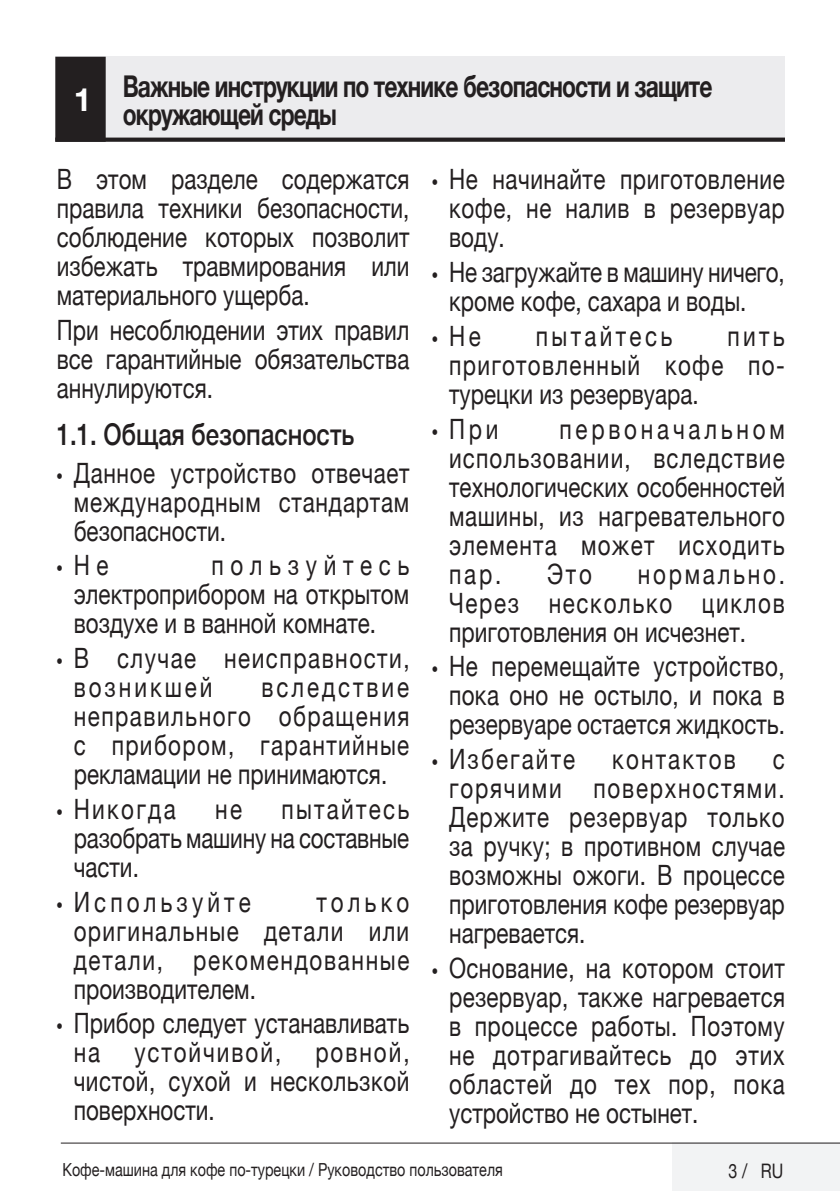
<style>
.page{position:relative;width:840px;height:1191px;background:#fff}
.page>*{position:absolute;margin:0;border:0;box-sizing:border-box;transform-origin:0 0}
.Unite_Baslik_Guvenli{font:700 30px/28px "Helvetica Neue";letter-spacing:-.04em;color:#231f20;scale:.76 1}
.Alt_Baslik_Guvenlık{font:500 30px "Helvetica Neue";color:#231f20;scale:.8 1}
.Guvenlik_Giris_Parag{font:28px/29px "Helvetica Neue";letter-spacing:.015em;color:#231f20;text-align:justify;scale:.8 1}
.Guvenlik_Giris_Parag-2{font:28px/29px "Helvetica Neue";letter-spacing:-.01em;color:#231f20;scale:.8 1}
.Guvenlik_Giris_Parag-3{font:28px/29px "Helvetica Neue";letter-spacing:.065em;color:#231f20;scale:.8 1}
.Guvenlik_Giris_Parag-4{font:28px "Helvetica Neue";letter-spacing:.095em;color:#231f20;scale:.8 1}
.Guvenlik_Giris_Parag-5{font:28px "Helvetica Neue";letter-spacing:.185em;color:#231f20;scale:.8 1}
.Guvenlik_Giris_Parag-6{font:28px "Helvetica Neue";letter-spacing:.15em;color:#231f20;scale:.8 1}
.Guvenlik_Giris_Parag-7{font:28px "Helvetica Neue";letter-spacing:.1em;color:#231f20;scale:.8 1}
.t1{font:20px "Helvetica Neue";color:#231f20;scale:.8 1}
.t2{font:18px "Helvetica Neue";color:#231f20;scale:.8 1}
.s1{font-size:32px;color:#fff}
.s2{font-family:"Arial";font-weight:700;font-size:20px}
</style>
<div class="page">
<div style="left:672px;top:1142px;width:167px;height:49px;background:#f2f3f4"></div>
<hr style="left:61px;top:1142px;width:778px;height:1px;background:#231f20">
<div style="left:55px;top:57px;width:729px;height:83px;background:#ececee"></div>
<hr style="left:55px;top:138px;width:729px;height:3px;background:#231f20">
<div style="left:56px;top:58px;width:49px;height:83px;background:#231f20"></div>
<div style="left:55px;top:57px;width:51px;height:85px;border:2px solid #231f20"></div>
<p class="Unite_Baslik_Guvenli" style="left:123px;top:73px;width:777px;text-indent:-49px"><span class="s1">1</span> Важные инструкции по технике безопасности и защите окружающей среды</p>
<p class="Guvenlik_Giris_Parag" style="left:57px;top:167px;width:442px">В этом разделе содержатся правила техники безопасности, соблюдение которых позволит избежать травмирования или материального ущерба.</p>
<p class="Guvenlik_Giris_Parag" style="left:57px;top:317px;width:442px">При несоблюдении этих правил все гарантийные обязательства аннулируются.</p>
<p class="Alt_Baslik_Guvenlık" style="left:57px;top:410px;width:373px">1.1. Общая безопасность</p>
<p class="Guvenlik_Giris_Parag" style="left:74px;top:460px;width:421px;text-indent:-17px"><span class="s2">•</span> Данное устройство отвечает международным стандартам безопасности.</p>
<p class="Guvenlik_Giris_Parag" style="left:57px;top:552px;width:66px"><span class="s2">•</span> Не</p>
<p class="Guvenlik_Giris_Parag" style="left:74px;top:552px;width:421px;text-indent:137px">пользуйтесь электроприбором на открытом воздухе и в ванной комнате.</p>
<p class="Guvenlik_Giris_Parag-3" style="left:74px;top:645px;width:421px;text-indent:-17px"><span class="s2">•</span> В случае неисправности, возникшей</p>
<p class="Guvenlik_Giris_Parag" style="left:74px;top:674px;width:421px;text-indent:188px">вследствие неправильного обращения с прибором, гарантийные рекламации не принимаются.</p>
<p class="Guvenlik_Giris_Parag-7" style="left:57px;top:788px;width:150px"><span class="s2">•</span> Никогда</p>
<p class="Guvenlik_Giris_Parag" style="left:215px;top:796px;width:35px">не</p>
<p class="Guvenlik_Giris_Parag" style="left:74px;top:796px;width:421px;text-indent:207px">пытайтесь разобрать машину на составные части.</p>
<p class="Guvenlik_Giris_Parag-5" style="left:57px;top:881px;width:244px"><span class="s2">•</span> Используйте</p>
<p class="Guvenlik_Giris_Parag" style="left:74px;top:888px;width:421px;text-indent:242px">только оригинальные детали или детали, рекомендованные производителем.</p>
<p class="Guvenlik_Giris_Parag" style="left:74px;top:1010px;width:421px;text-indent:-17px"><span class="s2">•</span> Прибор следует устанавливать на устойчивой, ровной, чистой, сухой и нескользкой поверхности.</p>
<p class="Guvenlik_Giris_Parag" style="left:449px;top:167px;width:421px;text-indent:-17px"><span class="s2">•</span> Не начинайте приготовление кофе, не налив в резервуар воду.</p>
<p class="Guvenlik_Giris_Parag-2" style="left:449px;top:259px;width:421px;text-indent:-17px"><span class="s2">•</span> Не загружайте в машину ничего, кроме кофе, сахара и воды.</p>
<p class="Guvenlik_Giris_Parag" style="left:432px;top:323px;width:62px"><span class="s2">•</span> Не</p>
<p class="Guvenlik_Giris_Parag-6" style="left:535px;top:316px;width:172px">пытайтесь</p>
<p class="Guvenlik_Giris_Parag" style="left:449px;top:323px;width:421px;text-indent:278px">пить приготовленный кофе по&shy;турецки из резервуара.</p>
<p class="Guvenlik_Giris_Parag" style="left:432px;top:416px;width:85px"><span class="s2">•</span> При</p>
<p class="Guvenlik_Giris_Parag" style="left:449px;top:416px;width:421px;text-indent:110px">первоначальном использовании, вследствие технологических особенностей машины, из нагревательного элемента может исходить пар.</p>
<p class="Guvenlik_Giris_Parag" style="left:547px;top:561px;width:57px">Это</p>
<p class="Guvenlik_Giris_Parag" style="left:449px;top:561px;width:421px;text-indent:188px">нормально.<br>Через несколько циклов приготовления он исчезнет.</p>
<p class="Guvenlik_Giris_Parag" style="left:449px;top:653px;width:421px;text-indent:-17px"><span class="s2">•</span> Не перемещайте устройство, пока оно не остыло, и пока в резервуаре остается жидкость.</p>
<p class="Guvenlik_Giris_Parag-4" style="left:432px;top:739px;width:180px"><span class="s2">•</span> Избегайте</p>
<p class="Guvenlik_Giris_Parag-4" style="left:612px;top:739px;width:156px">контактов</p>
<p class="Guvenlik_Giris_Parag" style="left:449px;top:746px;width:421px;text-indent:323px">с горячими поверхностями.<br>Держите резервуар только за ручку; в противном случае возможны ожоги. В процессе приготовления кофе резервуар нагревается.</p>
<p class="Guvenlik_Giris_Parag" style="left:449px;top:955px;width:421px;text-indent:-17px"><span class="s2">•</span> Основание, на котором стоит резервуар, также нагревается в процессе работы. Поэтому не дотрагивайтесь до этих областей до тех пор, пока устройство не остынет.</p>
<p class="t2" style="left:62px;top:1156px;width:551px">Кофе-машина для кофе по-турецки / Руководство пользователя</p>
<p class="t1" style="left:728px;top:1156px;width:70px">3 / RU</p>
</div>
